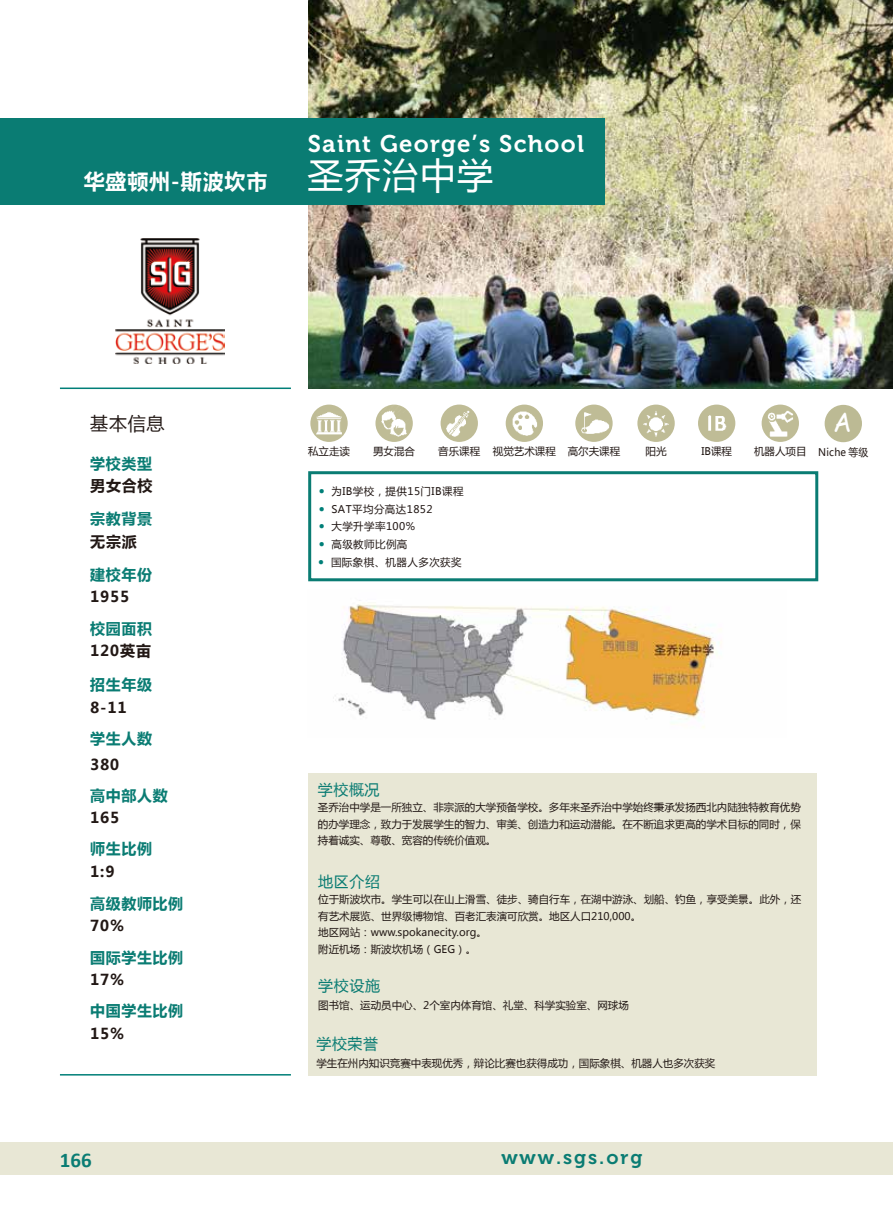
<style>
.page{position:relative;width:893px;height:1212px;background:#fff}
.page>*{position:absolute;margin:0;border:0;box-sizing:border-box;transform-origin:0 0}
.t1{font:36px "Microsoft Ya Hei";letter-spacing:.04em;color:#fff}
.t2{font:27px "Comic Sans MS";color:#fff;scale:.94 1}
.t3{font:24px "Museo 700";letter-spacing:.055em;color:#fff}
.t4{font:700 21px "Microsoft Ya Hei";letter-spacing:.04em;color:#fff}
.t5{font:700 21px "Calibri";color:#0a7c73}
.t6{font:19.5px "Museo 700";letter-spacing:.1em;color:#0a7c73}
.t7{font:18px "Microsoft Ya Hei";color:#221815}
.t8{font:700 15px "Microsoft Ya Hei";letter-spacing:.04em;color:#0a7c73}
.t9{font:700 15px "Microsoft Ya Hei";letter-spacing:.05em;color:#221815}
.t10{font:15px "Microsoft Ya Hei";letter-spacing:.04em;color:#0a7c73}
.t11{font:10.5px/16.5px "Microsoft Ya Hei";color:#221815;text-align:justify}
.t12{font:10.5px "Microsoft Ya Hei";letter-spacing:.04em;color:#221815}
.t13{font:10.5px "Microsoft Ya Hei";color:#221815;scale:.94 1}
.s1{font-family:"Calibri";font-weight:700;font-size:12px;color:#007f78}
</style>
<div class="page">
<div style="left:308px;top:773px;width:509px;height:302px;background:#e8e7d5"></div>
<img style="left:308px;top:0;width:585px;height:389px">
<div style="left:0;top:118px;width:605px;height:87px;background:#0a7c73"></div>
<div style="left:0;top:1142px;width:893px;height:32px;background:#e8e7d5"></div>
<div style="left:308px;top:471px;width:510px;height:110px;border:3px solid #0a7c73"></div>
<hr style="left:60px;top:387px;width:231px;height:2px;background:#007f78">
<hr style="left:60px;top:1074px;width:231px;height:1px;background:#007f78">
<img style="left:333px;top:600px;width:389px;height:128px">
<img style="left:115px;top:239px;width:109px;height:125px">
<img style="left:310px;top:405px;width:38px;height:37px;border-radius:19px">
<img style="left:375px;top:405px;width:38px;height:37px;border-radius:19px">
<img style="left:441px;top:405px;width:37px;height:37px;border-radius:19px">
<img style="left:506px;top:405px;width:37px;height:37px;border-radius:19px">
<img style="left:575px;top:405px;width:38px;height:37px;border-radius:19px">
<img style="left:637px;top:405px;width:38px;height:37px;border-radius:19px">
<img style="left:698px;top:405px;width:37px;height:37px;border-radius:19px">
<img style="left:762px;top:405px;width:37px;height:37px;border-radius:19px">
<div style="left:825px;top:405px;width:37px;height:37px;background:#bcba94;border-radius:50%"></div>
<h3 class="t4" style="left:84px;top:167px;width:185px">华盛顿州-斯波坎市</h3>
<h3 class="t3" style="left:308px;top:130px;width:278px">Saint George’s School</h3>
<h1 class="t1" style="left:307px;top:150px;width:187px">圣乔治中学</h1>
<h3 class="t7" style="left:90px;top:411px;width:76px">基本信息</h3>
<h3 class="t8" style="left:90px;top:453px;width:63px">学校类型</h3>
<h3 class="t9" style="left:90px;top:475px;width:64px">男女合校</h3>
<h3 class="t8" style="left:90px;top:508px;width:63px">宗教背景</h3>
<h3 class="t9" style="left:90px;top:531px;width:48px">无宗派</h3>
<h3 class="t8" style="left:90px;top:564px;width:63px">建校年份</h3>
<h3 class="t9" style="left:90px;top:586px;width:41px">1955</h3>
<h3 class="t8" style="left:90px;top:618px;width:63px">校园面积</h3>
<h3 class="t9" style="left:90px;top:640px;width:62px">120英亩</h3>
<h3 class="t8" style="left:90px;top:674px;width:63px">招生年级</h3>
<h3 class="t9" style="left:90px;top:697px;width:38px">8-11</h3>
<h3 class="t8" style="left:90px;top:728px;width:63px">学生人数</h3>
<h3 class="t9" style="left:90px;top:754px;width:31px">380</h3>
<h3 class="t8" style="left:90px;top:785px;width:79px">高中部人数</h3>
<h3 class="t9" style="left:90px;top:807px;width:31px">165</h3>
<h3 class="t8" style="left:90px;top:838px;width:63px">师生比例</h3>
<h3 class="t9" style="left:90px;top:861px;width:26px">1:9</h3>
<h3 class="t8" style="left:90px;top:893px;width:94px">高级教师比例</h3>
<h3 class="t9" style="left:90px;top:915px;width:35px">70%</h3>
<h3 class="t8" style="left:90px;top:947px;width:94px">国际学生比例</h3>
<h3 class="t9" style="left:90px;top:969px;width:35px">17%</h3>
<h3 class="t8" style="left:90px;top:1000px;width:94px">中国学生比例</h3>
<h3 class="t9" style="left:90px;top:1023px;width:35px">15%</h3>
<h3 class="t5" style="left:60px;top:1145px;width:33px">166</h3>
<p class="t11" style="left:308px;top:443px;width:43px">私立走读</p>
<p class="t11" style="left:373px;top:443px;width:44px">男女混合</p>
<p class="t11" style="left:438px;top:443px;width:183px">音乐课程 视觉艺术课程 高尔夫课程</p>
<p class="t11" style="left:646px;top:443px;width:22px">阳光</p>
<p class="t11" style="left:701px;top:443px;width:32px">IB课程</p>
<p class="t11" style="left:754px;top:443px;width:54px">机器人项目</p>
<p class="t12" style="left:319px;top:484px;width:146px"><span class="s1">•</span> 为IB学校，提供15门IB课程</p>
<p class="t12" style="left:319px;top:502px;width:115px"><span class="s1">•</span> SAT平均分高达1852</p>
<p class="t12" style="left:319px;top:519px;width:98px"><span class="s1">•</span> 大学升学率100%</p>
<p class="t12" style="left:319px;top:537px;width:90px"><span class="s1">•</span> 高级教师比例高</p>
<p class="t12" style="left:318px;top:555px;width:145px"><span class="s1">•</span> 国际象棋、机器人多次获奖</p>
<h2 class="t2" style="left:833px;top:402px;width:21px">A</h2>
<p class="t13" style="left:818px;top:445px;width:55px">Niche 等级</p>
<h3 class="t10" style="left:318px;top:779px;width:63px">学校概况</h3>
<p class="t11" style="left:318px;top:799px;width:484px">圣乔治中学是一所独立、非宗派的大学预备学校。多年来圣乔治中学始终秉承发扬西北内陆独特教育优势的办学理念，致力于发展学生的智力、审美、创造力和运动潜能。在不断追求更高的学术目标的同时，保持着诚实、尊敬、宽容的传统价值观。</p>
<h3 class="t10" style="left:318px;top:871px;width:63px">地区介绍</h3>
<p class="t11" style="left:318px;top:891px;width:484px;text-align:left">位于斯波坎市。学生可以在山上滑雪、徒步、骑自行车，在湖中游泳、划船、钓鱼，享受美景。此外，还有艺术展览、世界级博物馆、百老汇表演可欣赏。地区人口210,000。<br>地区网站：www.spokanecity.org。<br>附近机场：斯波坎机场（GEG）。</p>
<h3 class="t10" style="left:318px;top:975px;width:63px">学校设施</h3>
<p class="t11" style="left:318px;top:997px;width:312px">图书馆、运动员中心、2个室内体育馆、礼堂、科学实验室、网球场</p>
<h3 class="t10" style="left:316px;top:1033px;width:63px">学校荣誉</h3>
<p class="t11" style="left:316px;top:1054px;width:400px">学生在州内知识竞赛中表现优秀，辩论比赛也获得成功，国际象棋、机器人也多次获奖</p>
<h3 class="t6" style="left:501px;top:1146px;width:142px">www.sgs.org</h3>
</div>
